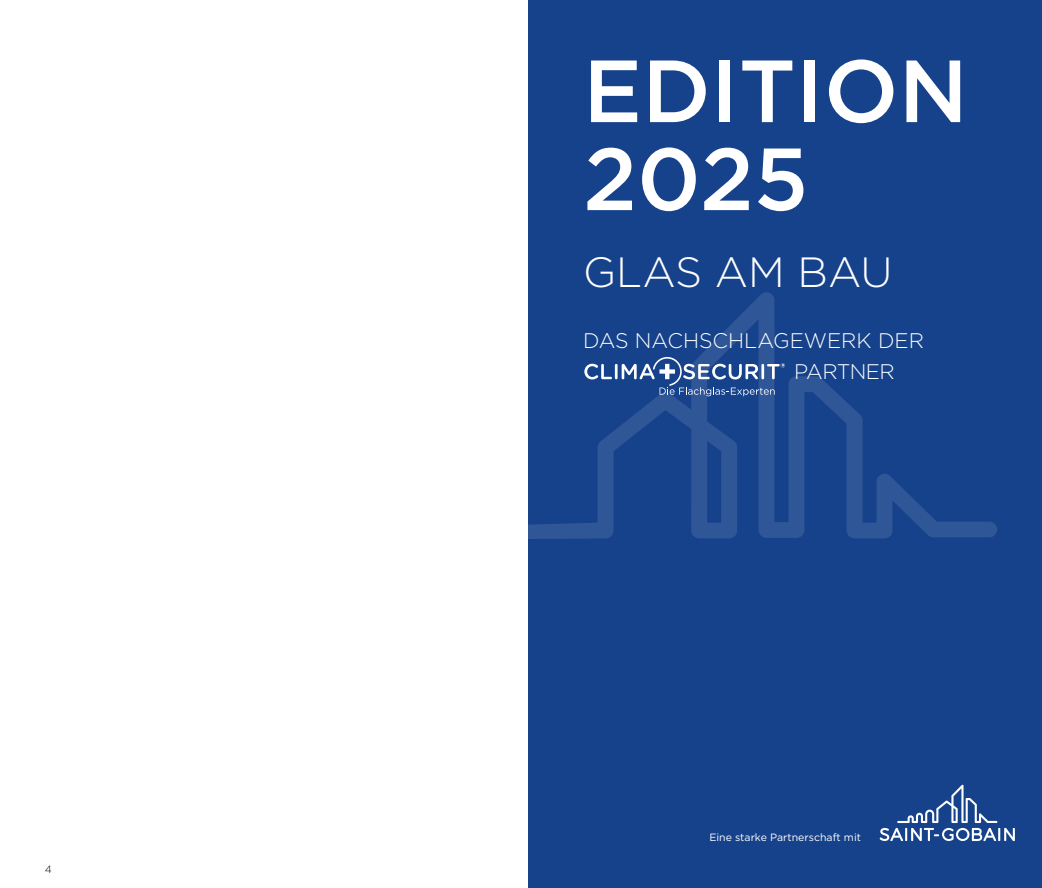
<style>
.page{position:relative;width:1042px;height:888px;background:#fff}
.page>*{position:absolute;margin:0;border:0;box-sizing:border-box;transform-origin:0 0}
.t1{font:500 88.02px/88px "Gotham";color:#fff}
.t2{font:300 42.18px "Gotham";color:#fff}
.t3{font:300 21.18px/31.2px "Gotham";color:#fff}
.t4{font:10.5px "Gotham";color:#fff}
.t5{font:300 10.5px "Gotham";color:#000}
</style>
<div class="page">
<div style="left:528px;top:0;width:514px;height:888px;background:#16428b"></div>
<svg style="left:528px;top:292px;width:469px;height:247px"></svg>
<svg style="left:879px;top:785px;width:136px;height:56px"></svg>
<svg style="left:584px;top:357px;width:201px;height:39px"></svg>
<p class="t5" style="left:45px;top:863px;width:9px">4</p>
<h1 class="t1" style="left:583px;top:45px;width:386px">EDITION<br>2025</h1>
<h2 class="t2" style="left:583px;top:245px;width:311px">GLAS AM BAU</h2>
<p class="t3" style="left:794px;top:324px;width:131px;text-indent:-211px">DAS NACHSCHLAGEWERK DER<br>PARTNER</p>
<p class="t4" style="left:709px;top:830px;width:153px">Eine starke Partnerschaft mit</p>
</div>
